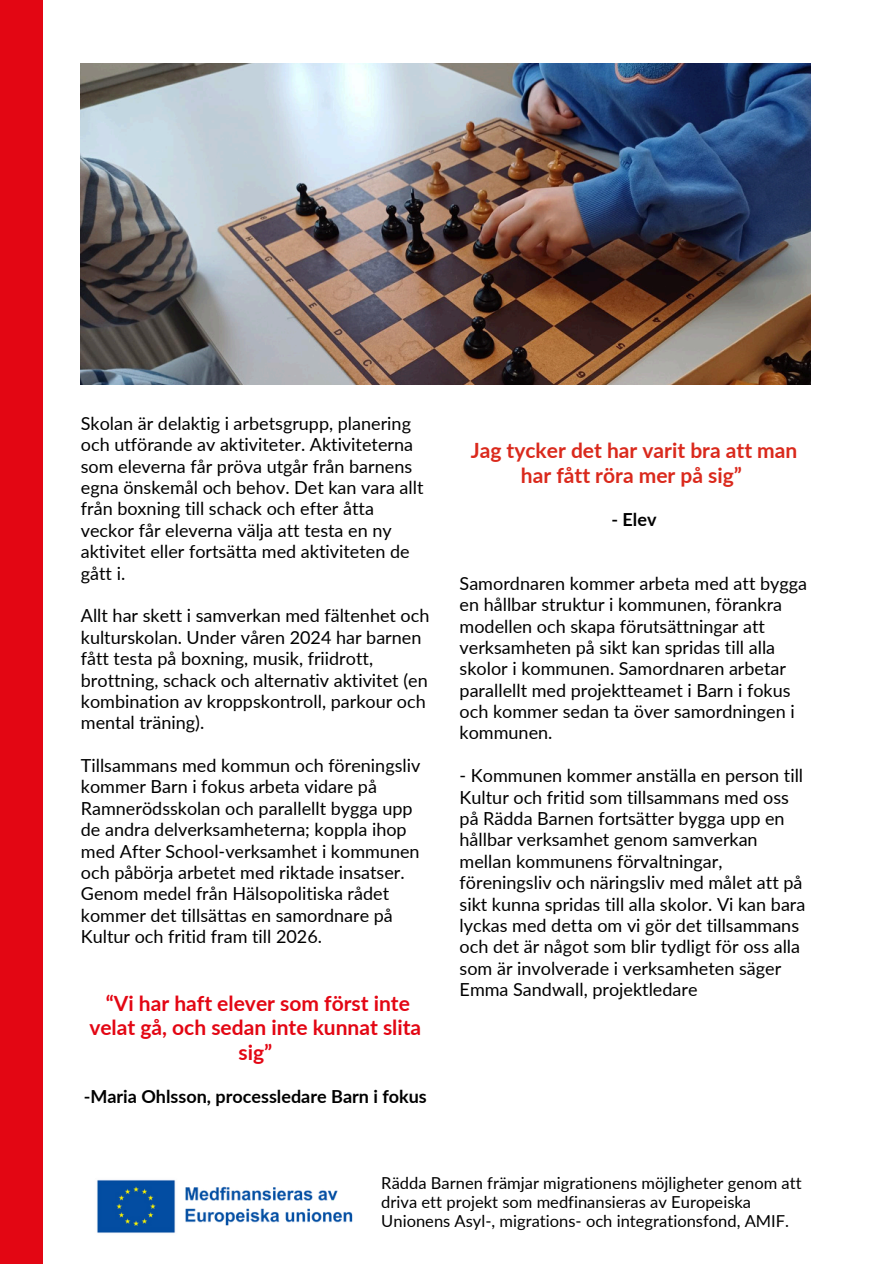
<style>
.page{position:relative;width:894px;height:1264px;background:#fff}
.page>*{position:absolute;margin:0;border:0;box-sizing:border-box;transform-origin:0 0}
.t1{font:700 21px/24.8px "Lato";color:#e30613;text-align:center}
.t2{font:700 21px/24.8px "Lato";color:#da291c;text-align:center}
.t3{font:18px/21.3px "Lato";color:#000}
.t4{font:700 18px "Lato";color:#000}
.t5{font:16.5px/19.2px "Lato";color:#000}
</style>
<div class="page">
<div style="left:0;top:0;width:43px;height:1263px;background:#e30613"></div>
<img style="left:81px;top:64px;width:729px;height:320px">
<img style="left:97px;top:1180px;width:256px;height:53px">
<p class="t3" style="left:81px;top:412px;width:344px">Skolan är delaktig i arbetsgrupp, planering och utförande av aktiviteter. Aktiviteterna som eleverna får pröva utgår från barnens egna önskemål och behov. Det kan vara allt från boxning till schack och efter åtta veckor får eleverna välja att testa en ny aktivitet eller fortsätta med aktiviteten de gått i.</p>
<p class="t3" style="left:81px;top:604px;width:350px">Allt har skett i samverkan med fältenhet och kulturskolan. Under våren 2024 har barnen fått testa på boxning, musik, friidrott, brottning, schack och alternativ aktivitet (en kombination av kroppskontroll, parkour och mental träning).</p>
<p class="t3" style="left:81px;top:754px;width:341px">Tillsammans med kommun och föreningsliv kommer Barn i fokus arbeta vidare på Ramnerödsskolan och parallellt bygga upp de andra delverksamheterna; koppla ihop med After School-verksamhet i kommunen och påbörja arbetet med riktade insatser.<br>Genom medel från Hälsopolitiska rådet kommer det tillsättas en samordnare på Kultur och fritid fram till 2026.</p>
<p class="t1" style="left:89px;top:990px;width:333px">“Vi har haft elever som först inte velat gå, och sedan inte kunnat slita sig”</p>
<h1 class="t4" style="left:84px;top:1085px;width:344px">-Maria Ohlsson, processledare Barn i fokus</h1>
<p class="t2" style="left:470px;top:437px;width:328px">Jag tycker det har varit bra att man har fått röra mer på sig”</p>
<h1 class="t4" style="left:611px;top:508px;width:47px">- Elev</h1>
<h2 class="t3" style="left:459px;top:572px;width:349px">Samordnaren kommer arbeta med att bygga en hållbar struktur i kommunen, förankra modellen och skapa förutsättningar att verksamheten på sikt kan spridas till alla skolor i kommunen. Samordnaren arbetar parallellt med projektteamet i Barn i fokus och kommer sedan ta över samordningen i kommunen.</h2>
<p class="t3" style="left:459px;top:764px;width:347px">- Kommunen kommer anställa en person till Kultur och fritid som tillsammans med oss på Rädda Barnen fortsätter bygga upp en hållbar verksamhet genom samverkan mellan kommunens förvaltningar, föreningsliv och näringsliv med målet att på sikt kunna spridas till alla skolor. Vi kan bara lyckas med detta om vi gör det tillsammans och det är något som blir tydligt för oss alla som är involverade i verksamheten säger Emma Sandwall, projektledare</p>
<p class="t5" style="left:381px;top:1172px;width:422px">Rädda Barnen främjar migrationens möjligheter genom att driva ett projekt som medfinansieras av Europeiska<br>Unionens Asyl-, migrations- och integrationsfond, AMIF.</p>
</div>
